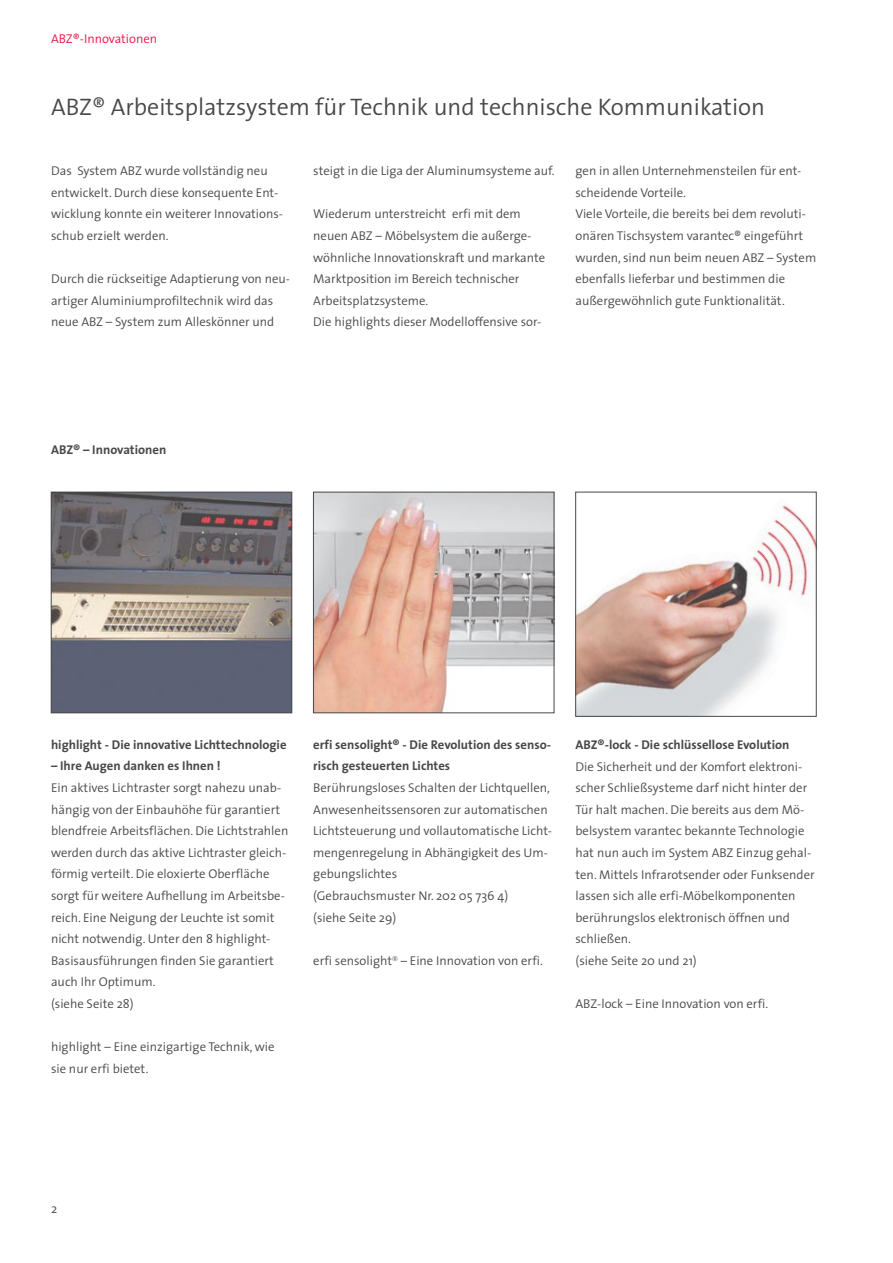
<style>
.page{position:relative;width:893px;height:1263px;background:#fff}
.page>*{position:absolute;margin:0;border:0;box-sizing:border-box;transform-origin:0 0}
.head{font:300 24px "The Sans";color:#48484b}
.body{font:300 12.75px/21.6px "The Sans";color:#48484b}
.body_fett{font:700 12.75px/21.6px "The Sans";color:#48484b}
.head_rot{font:300 12.75px "The Sans";color:#ed1244}
</style>
<div class="page">
<img style="left:315px;top:494px;width:237px;height:217px">
<div style="left:313px;top:492px;width:241px;height:221px;border:1px solid #48484b"></div>
<img style="left:53px;top:494px;width:237px;height:217px">
<div style="left:51px;top:492px;width:241px;height:221px;border:1px solid #48484b"></div>
<img style="left:577px;top:505px;width:237px;height:209px">
<p class="head_rot" style="left:51px;top:28px;width:108px">ABZ®-Innovationen</p>
<p class="head" style="left:51px;top:87px;width:716px">ABZ® Arbeitsplatzsystem für Technik und technische Kommunikation</p>
<p class="body" style="left:51px;top:160px;width:234px">Das System ABZ wurde vollständig neu entwickelt. Durch diese konsequente Ent&shy;wicklung konnte ein weiterer Innovations&shy;schub erzielt werden.</p>
<p class="body" style="left:51px;top:268px;width:241px">Durch die rückseitige Adaptierung von neu&shy;artiger Aluminiumprofiltechnik wird das neue ABZ – System zum Alleskönner und</p>
<p class="body" style="left:313px;top:160px;width:243px">steigt in die Liga der Aluminumsysteme auf.</p>
<p class="body" style="left:313px;top:203px;width:233px">Wiederum unterstreicht erfi mit dem neuen ABZ – Möbelsystem die außerge&shy;wöhnliche Innovationskraft und markante Marktposition im Bereich technischer Arbeitsplatzsysteme.</p>
<p class="body" style="left:313px;top:311px;width:230px">Die highlights dieser Modelloffensive sor-</p>
<p class="body" style="left:575px;top:160px;width:227px">gen in allen Unternehmensteilen für ent&shy;scheidende Vorteile.</p>
<p class="body" style="left:575px;top:203px;width:242px">Viele Vorteile, die bereits bei dem revoluti&shy;onären Tischsystem varantec® eingeführt wurden, sind nun beim neuen ABZ – System ebenfalls lieferbar und bestimmen die außergewöhnlich gute Funktionalität.</p>
<p class="body_fett" style="left:51px;top:439px;width:117px">ABZ® – Innovationen</p>
<p class="body_fett" style="left:51px;top:733px;width:237px">highlight - Die innovative Lichttechnologie</p>
<p class="body_fett" style="left:51px;top:755px;width:171px">– Ihre Augen danken es Ihnen !</p>
<p class="body" style="left:51px;top:776px;width:239px">Ein aktives Lichtraster sorgt nahezu unab&shy;hängig von der Einbauhöhe für garantiert blendfreie Arbeitsflächen. Die Lichtstrahlen werden durch das aktive Lichtraster gleich&shy;förmig verteilt. Die eloxierte Oberfläche sorgt für weitere Aufhellung im Arbeitsbe&shy;reich. Eine Neigung der Leuchte ist somit nicht notwendig. Unter den 8 highlight-Basisausführungen finden Sie garantiert auch Ihr Optimum.<br>(siehe Seite 28)</p>
<p class="body" style="left:51px;top:1036px;width:225px">highlight – Eine einzigartige Technik, wie sie nur erfi bietet.</p>
<p class="body_fett" style="left:313px;top:733px;width:239px">erfi sensolight® - Die Revolution des senso&shy;risch gesteuerten Lichtes</p>
<p class="body" style="left:313px;top:776px;width:238px">Berührungsloses Schalten der Lichtquellen,</p>
<p class="body" style="left:313px;top:798px;width:240px">Anwesenheitssensoren zur automatischen Lichtsteuerung und vollautomatische Licht&shy;mengenregelung in Abhängigkeit des Um&shy;gebungslichtes<br>(Gebrauchsmuster Nr. 202 05 736 4)</p>
<p class="body" style="left:313px;top:906px;width:85px">(siehe Seite 29)</p>
<p class="body" style="left:313px;top:949px;width:231px">erfi sensolight – Eine Innovation von erfi.</p>
<p class="body_fett" style="left:575px;top:733px;width:215px">ABZ®-lock - Die schlüssellose Evolution</p>
<p class="body" style="left:575px;top:755px;width:241px">Die Sicherheit und der Komfort elektroni&shy;scher Schließsysteme darf nicht hinter der Tür halt machen. Die bereits aus dem Mö&shy;belsystem varantec bekannte Technologie hat nun auch im System ABZ Einzug gehal&shy;ten. Mittels Infrarotsender oder Funksender lassen sich alle erfi-Möbelkomponenten berührungslos elektronisch öffnen und schließen.</p>
<p class="body" style="left:575px;top:949px;width:123px">(siehe Seite 20 und 21)</p>
<p class="body" style="left:575px;top:992px;width:194px">ABZ-lock – Eine Innovation von erfi.</p>
<p class="body" style="left:51px;top:1197px;width:8px">2</p>
</div>
